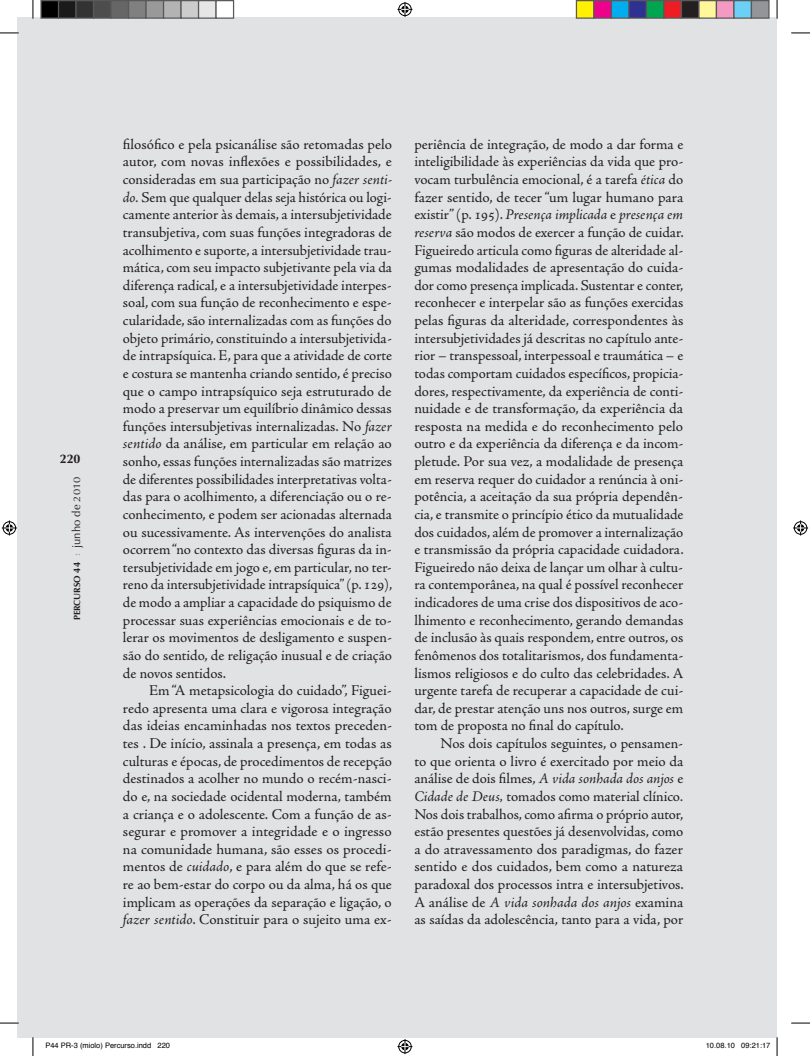
<style>
.page{position:relative;width:810px;height:1056px;background:#fff}
.page>*{position:absolute;margin:0;border:0;box-sizing:border-box;transform-origin:0 0}
.t1{font:15px/17.6px "Adobe Jenson Pro";letter-spacing:-.005em;color:#231f20;text-align:justify}
.t2{font:700 12.5px "Optima LT Std";color:#231f20}
.t3{font:9px "Optima LT Std Bold SC800";color:#231f20}
.t4{font:7.5px "Helvetica";color:#000}
.s1{font-size:9.38px}
.s2{font-family:"Adobe Jenson Pro";font-size:11.25px;color:#939598}
.s3{font-family:"Optima LT Std";font-size:11.25px}
.s4{font-family:"Optima LT Std";font-size:9.62px}
.s5{font-style:italic}
</style>
<div class="page">
<div style="left:18px;top:18px;width:759px;height:1020px;background:#e1e2e4"></div>
<svg style="left:0;top:32px;width:19px;height:2px"></svg>
<svg style="left:791px;top:32px;width:19px;height:2px"></svg>
<svg style="left:0;top:1022px;width:19px;height:2px"></svg>
<svg style="left:791px;top:1022px;width:19px;height:2px"></svg>
<svg style="left:32px;top:0;width:2px;height:19px"></svg>
<svg style="left:32px;top:1037px;width:2px;height:19px"></svg>
<svg style="left:776px;top:0;width:2px;height:19px"></svg>
<svg style="left:397px;top:2px;width:15px;height:15px"></svg>
<svg style="left:397px;top:1039px;width:15px;height:15px"></svg>
<svg style="left:2px;top:520px;width:15px;height:15px"></svg>
<svg style="left:793px;top:520px;width:15px;height:15px"></svg>
<div style="left:41px;top:1px;width:18px;height:17px;background:#000"></div>
<div style="left:40px;top:0;width:19px;height:19px;border:1px solid #595959"></div>
<div style="left:59px;top:1px;width:17px;height:17px;background:#1a1a1a"></div>
<div style="left:58px;top:0;width:19px;height:19px;border:1px solid #595959"></div>
<div style="left:76px;top:1px;width:18px;height:17px;background:#333"></div>
<div style="left:75px;top:0;width:19px;height:19px;border:1px solid #595959"></div>
<div style="left:94px;top:1px;width:17px;height:17px;background:#4d4d4d"></div>
<div style="left:93px;top:0;width:19px;height:19px;border:1px solid #595959"></div>
<div style="left:111px;top:1px;width:18px;height:17px;background:#666"></div>
<div style="left:110px;top:0;width:19px;height:19px;border:1px solid #595959"></div>
<div style="left:129px;top:1px;width:17px;height:17px;background:#808080"></div>
<div style="left:128px;top:0;width:19px;height:19px;border:1px solid #595959"></div>
<div style="left:146px;top:1px;width:18px;height:17px;background:#999"></div>
<div style="left:145px;top:0;width:19px;height:19px;border:1px solid #595959"></div>
<div style="left:164px;top:1px;width:17px;height:17px;background:#b3b3b3"></div>
<div style="left:163px;top:0;width:19px;height:19px;border:1px solid #595959"></div>
<div style="left:181px;top:1px;width:18px;height:17px;background:#ccc"></div>
<div style="left:180px;top:0;width:19px;height:19px;border:1px solid #595959"></div>
<div style="left:199px;top:1px;width:17px;height:17px;background:#e6e6e6"></div>
<div style="left:198px;top:0;width:19px;height:19px;border:1px solid #595959"></div>
<div style="left:215px;top:0;width:19px;height:19px;border:1px solid #595959"></div>
<div style="left:576px;top:1px;width:18px;height:17px;background:#fff101"></div>
<div style="left:576px;top:0;width:19px;height:19px;border:1px solid #595959"></div>
<div style="left:594px;top:1px;width:17px;height:17px;background:#ed028c"></div>
<div style="left:593px;top:0;width:19px;height:19px;border:1px solid #595959"></div>
<div style="left:611px;top:1px;width:18px;height:17px;background:#00aeef"></div>
<div style="left:611px;top:0;width:19px;height:19px;border:1px solid #595959"></div>
<div style="left:629px;top:1px;width:17px;height:17px;background:#2e3092"></div>
<div style="left:628px;top:0;width:19px;height:19px;border:1px solid #595959"></div>
<div style="left:646px;top:1px;width:18px;height:17px;background:#00a54f"></div>
<div style="left:646px;top:0;width:19px;height:19px;border:1px solid #595959"></div>
<div style="left:664px;top:1px;width:17px;height:17px;background:#ee1d23"></div>
<div style="left:663px;top:0;width:19px;height:19px;border:1px solid #595959"></div>
<div style="left:681px;top:1px;width:18px;height:17px;background:#231f20"></div>
<div style="left:681px;top:0;width:19px;height:19px;border:1px solid #595959"></div>
<div style="left:699px;top:1px;width:17px;height:17px;background:#fff79a"></div>
<div style="left:698px;top:0;width:19px;height:19px;border:1px solid #595959"></div>
<div style="left:716px;top:1px;width:18px;height:17px;background:#f499c2"></div>
<div style="left:716px;top:0;width:19px;height:19px;border:1px solid #595959"></div>
<div style="left:734px;top:1px;width:17px;height:17px;background:#6bcff6"></div>
<div style="left:733px;top:0;width:19px;height:19px;border:1px solid #595959"></div>
<div style="left:751px;top:1px;width:18px;height:17px;background:#939598"></div>
<div style="left:751px;top:0;width:19px;height:19px;border:1px solid #595959"></div>
<svg style="left:776px;top:1037px;width:2px;height:19px"></svg>
<p class="t2" style="left:60px;top:451px;width:22px">220</p>
<p class="t3" style="left:72px;top:620px;width:145px;rotate:-90deg">percurso <span class="s1">44</span> <span class="s2">:</span> <span class="s3">junho de</span> <span class="s4">2010</span></p>
<p class="t1" style="left:123px;top:135px;width:271px">filosófico e pela psicanálise são retomadas pelo autor, com novas inflexões e possibilidades, e consideradas em sua participação no <span class="s5">fazer senti&shy;do.</span> Sem que qualquer delas seja histórica ou logi&shy;camente anterior às demais, a intersubjetividade transubjetiva, com suas funções integradoras de acolhimento e suporte, a intersubjetividade trau&shy;mática, com seu impacto subjetivante pela via da diferença radical, e a intersubjetividade interpes&shy;soal, com sua função de reconhecimento e espe&shy;cularidade, são internalizadas com as funções do objeto primário, constituindo a intersubjetivida&shy;de intrapsíquica. E, para que a atividade de corte e costura se mantenha criando sentido, é preciso que o campo intrapsíquico seja estruturado de modo a preservar um equilíbrio dinâmico dessas funções intersubjetivas internalizadas. No <span class="s5">fazer sentido</span> da análise, em particular em relação ao sonho, essas funções internalizadas são matrizes de diferentes possibilidades interpretativas volta&shy;das para o acolhimento, a diferenciação ou o re&shy;conhecimento, e podem ser acionadas alternada ou sucessivamente. As intervenções do analista ocorrem “no contexto das diversas figuras da in&shy;tersubjetividade em jogo e, em particular, no ter&shy;reno da intersubjetividade intrapsíquica” (p. 129), de modo a ampliar a capacidade do psiquismo de processar suas experiências emocionais e de to&shy;lerar os movimentos de desligamento e suspen&shy;são do sentido, de religação inusual e de criação de novos sentidos.</p>
<p class="t1" style="left:123px;top:682px;width:271px;text-indent:26px">Em “A metapsicologia do cuidado”, Figuei&shy;redo apresenta uma clara e vigorosa integração das ideias encaminhadas nos textos preceden&shy;tes . De início, assinala a presença, em todas as culturas e épocas, de procedimentos de recepção destinados a acolher no mundo o recém-nasci&shy;do e, na sociedade ocidental moderna, também a criança e o adolescente. Com a função de as&shy;segurar e promover a integridade e o ingresso na comunidade humana, são esses os procedi&shy;mentos de <span class="s5">cuidado</span>, e para além do que se refe&shy;re ao bem-estar do corpo ou da alma, há os que implicam as operações da separação e ligação, o <span class="s5">fazer sentido</span>. Constituir para o sujeito uma ex-</p>
<p class="t1" style="left:414px;top:135px;width:271px">periência de integração, de modo a dar forma e inteligibilidade às experiências da vida que pro&shy;vocam turbulência emocional, é a tarefa <span class="s5">ética</span> do fazer sentido, de tecer “um lugar humano para existir” (p. 195). <span class="s5">Presença implicada</span> e <span class="s5">presença em reserva</span> são modos de exercer a função de cuidar.<br>Figueiredo articula como figuras de alteridade al&shy;gumas modalidades de apresentação do cuida&shy;dor como presença implicada. Sustentar e conter, reconhecer e interpelar são as funções exercidas pelas figuras da alteridade, correspondentes às intersubjetividades já descritas no capítulo ante&shy;rior – transpessoal, interpessoal e traumática – e todas comportam cuidados específicos, propicia&shy;dores, respectivamente, da experiência de conti&shy;nuidade e de transformação, da experiência da resposta na medida e do reconhecimento pelo outro e da experiência da diferença e da incom&shy;pletude. Por sua vez, a modalidade de presença em reserva requer do cuidador a renúncia à oni&shy;potência, a aceitação da sua própria dependên&shy;cia, e transmite o princípio ético da mutualidade dos cuidados, além de promover a internalização e transmissão da própria capacidade cuidadora.<br>Figueiredo não deixa de lançar um olhar à cultu&shy;ra contemporânea, na qual é possível reconhecer indicadores de uma crise dos dispositivos de aco&shy;lhimento e reconhecimento, gerando demandas de inclusão às quais respondem, entre outros, os fenômenos dos totalitarismos, dos fundamenta&shy;lismos religiosos e do culto das celebridades. A urgente tarefa de recuperar a capacidade de cui&shy;dar, de prestar atenção uns nos outros, surge em tom de proposta no final do capítulo.</p>
<p class="t1" style="left:414px;top:735px;width:271px;text-indent:26px">Nos dois capítulos seguintes, o pensamen&shy;to que orienta o livro é exercitado por meio da análise de dois filmes, <span class="s5">A vida sonhada dos anjos</span> e <span class="s5">Cidade de Deus,</span> tomados como material clínico<span class="s5">.<br></span>Nos dois trabalhos, como afirma o próprio autor, estão presentes questões já desenvolvidas, como a do atravessamento dos paradigmas, do fazer sentido e dos cuidados, bem como a natureza paradoxal dos processos intra e intersubjetivos.<br>A análise de <span class="s5">A vida sonhada dos anjos</span> examina as saídas da adolescência, tanto para a vida, por</p>
<p class="t4" style="left:45px;top:1040px;width:126px">P44 PR-3 (miolo) Percurso.indd 220</p>
<p class="t4" style="left:706px;top:1040px;width:66px">10.08.10 09:21:17</p>
</div>
